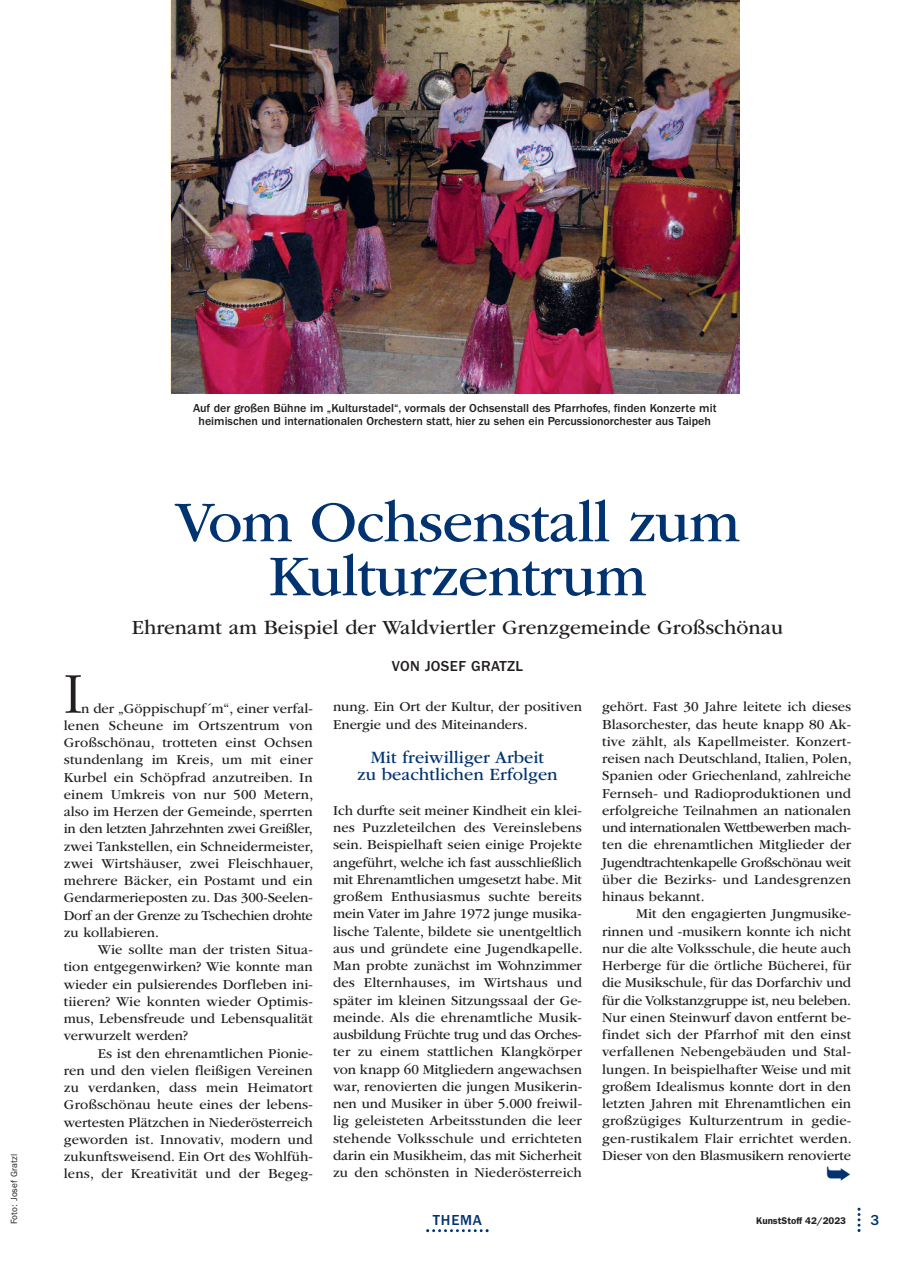
<style>
.page{position:relative;width:915px;height:1263px;background:#fff}
.page>*{position:absolute;margin:0;border:0;box-sizing:border-box;transform-origin:0 0}
.t1{font:60px/54px "ITC Garamond Std";letter-spacing:-.015em;color:#013371;text-align:center}
.t2{font:300 60px "ITC Garamond Std";color:#231f20}
.t3{font:21px "ITC Garamond Std";color:#231f20}
.t4{font:18px/17.2px "ITC Garamond Std";color:#013371;text-align:center}
.t5{font:500 15px "ITC Franklin Gothic Std";letter-spacing:.025em;color:#231f20}
.t6{font:500 15px "ITC Franklin Gothic Std";letter-spacing:.05em;color:#013371}
.t7{font:14.25px/17.2px "ITC Garamond Std";color:#231f20;text-align:justify}
.t8{font:500 12px/13.5px "ITC Franklin Gothic Std";color:#231f20;text-align:center}
.t9{font:600 9.75px "ITC Franklin Gothic Std";color:#231f20}
.t10{font:9px "ITC Franklin Gothic Std";letter-spacing:.01em;color:#231f20}
</style>
<div class="page">
<svg style="left:857px;top:1208px;width:3px;height:24px"></svg>
<svg style="left:426px;top:1229px;width:62px;height:3px"></svg>
<img style="left:171px;top:0;width:567px;height:393px">
<p class="t10" style="left:11px;top:1224px;width:71px;rotate:-90deg">Foto: Josef Gratzl</p>
<p class="t8" style="left:193px;top:402px;width:525px">Auf der großen Bühne im „Kulturstadel“, vormals der Ochsenstall des Pfarrhofes, finden Konzerte mit heimischen und internationalen Orchestern statt, hier zu sehen ein Percussionorchester aus Taipeh</p>
<h1 class="t1" style="left:175px;top:500px;width:566px">Vom Ochsenstall zum<br>Kulturzentrum</h1>
<h2 class="t3" style="left:132px;top:620px;width:653px">Ehrenamt am Beispiel der Waldviertler Grenzgemeinde Großschönau</h2>
<p class="t5" style="left:392px;top:660px;width:133px">VON JOSEF GRATZL</p>
<h1 class="t2" style="left:64px;top:672px;width:21px">I</h1>
<p class="t7" style="left:64px;top:701px;width:251px;text-indent:17px">n der „Göppischupf´m“, einer verfal&shy;lenen Scheune im Ortszentrum von Großschönau, trotteten einst Ochsen stundenlang im Kreis, um mit einer Kurbel ein Schöpfrad anzutreiben. In einem Umkreis von nur 500 Metern, also im Herzen der Gemeinde, sperrten in den letzten Jahrzehnten zwei Greißler, zwei Tankstellen, ein Schneidermeister, zwei Wirtshäuser, zwei Fleischhauer, mehrere Bäcker, ein Postamt und ein Gendarmerieposten zu. Das 300-Seelen-Dorf an der Grenze zu Tschechien drohte zu kollabieren.</p>
<p class="t7" style="left:64px;top:942px;width:250px;text-indent:34px">Wie sollte man der tristen Situa&shy;tion entgegenwirken? Wie konnte man wieder ein pulsierendes Dorfleben ini&shy;tiieren? Wie konnten wieder Optimis&shy;mus, Lebensfreude und Lebensqualität verwurzelt werden?</p>
<p class="t7" style="left:64px;top:1046px;width:250px;text-indent:34px">Es ist den ehrenamtlichen Pionie&shy;ren und den vielen fleißigen Vereinen zu verdanken, dass mein Heimatort Großschönau heute eines der lebens&shy;wertesten Plätzchen in Niederösterreich geworden ist. Innovativ, modern und zukunftsweisend. Ein Ort des Wohlfüh&shy;lens, der Kreativität und der Begeg-</p>
<p class="t7" style="left:333px;top:699px;width:250px">nung. Ein Ort der Kultur, der positiven<br>Energie und des Miteinanders.</p>
<p class="t4" style="left:357px;top:750px;width:202px">Mit freiwilliger Arbeit<br>zu beachtlichen Erfolgen</p>
<p class="t7" style="left:333px;top:803px;width:251px">Ich durfte seit meiner Kindheit ein klei&shy;nes Puzzleteilchen des Vereinslebens sein. Beispielhaft seien einige Projekte angeführt, welche ich fast ausschließlich mit Ehrenamtlichen umgesetzt habe. Mit großem Enthusiasmus suchte bereits mein Vater im Jahre 1972 junge musika&shy;lische Talente, bildete sie unentgeltlich aus und gründete eine Jugendkapelle.<br>Man probte zunächst im Wohnzimmer des Elternhauses, im Wirtshaus und später im kleinen Sitzungssaal der Ge&shy;meinde. Als die ehrenamtliche Musik&shy;ausbildung Früchte trug und das Orches&shy;ter zu einem stattlichen Klangkörper von knapp 60 Mitgliedern angewachsen war, renovierten die jungen Musikerin&shy;nen und Musiker in über 5.000 freiwil&shy;lig geleisteten Arbeitsstunden die leer stehende Volksschule und errichteten darin ein Musikheim, das mit Sicherheit zu den schönsten in Niederösterreich</p>
<p class="t6" style="left:433px;top:1215px;width:50px">THEMA</p>
<p class="t7" style="left:602px;top:699px;width:251px">gehört. Fast 30 Jahre leitete ich dieses Blasorchester, das heute knapp 80 Ak&shy;tive zählt, als Kapellmeister. Konzert&shy;reisen nach Deutschland, Italien, Polen, Spanien oder Griechenland, zahlreiche Fernseh- und Radioproduktionen und erfolgreiche Teilnahmen an nationalen und internationalen Wettbewerben mach&shy;ten die ehrenamtlichen Mitglieder der Jugendtrachtenkapelle Großschönau weit über die Bezirks- und Landesgrenzen hinaus bekannt.</p>
<p class="t7" style="left:602px;top:906px;width:251px;text-indent:34px">Mit den engagierten Jungmusike&shy;rinnen und -musikern konnte ich nicht nur die alte Volksschule, die heute auch Herberge für die örtliche Bücherei, für die Musikschule, für das Dorfarchiv und für die Volkstanzgruppe ist, neu beleben.<br>Nur einen Steinwurf davon entfernt be&shy;findet sich der Pfarrhof mit den einst verfallenen Nebengebäuden und Stal&shy;lungen. In beispielhafter Weise und mit großem Idealismus konnte dort in den letzten Jahren mit Ehrenamtlichen ein großzügiges Kulturzentrum in gedie&shy;gen-rustikalem Flair errichtet werden.<br>Dieser von den Blasmusikern renovierte</p>
<p class="t9" style="left:756px;top:1217px;width:91px">KunstStoff 42/2023</p>
<p class="t6" style="left:870px;top:1215px;width:10px">3</p>
</div>
